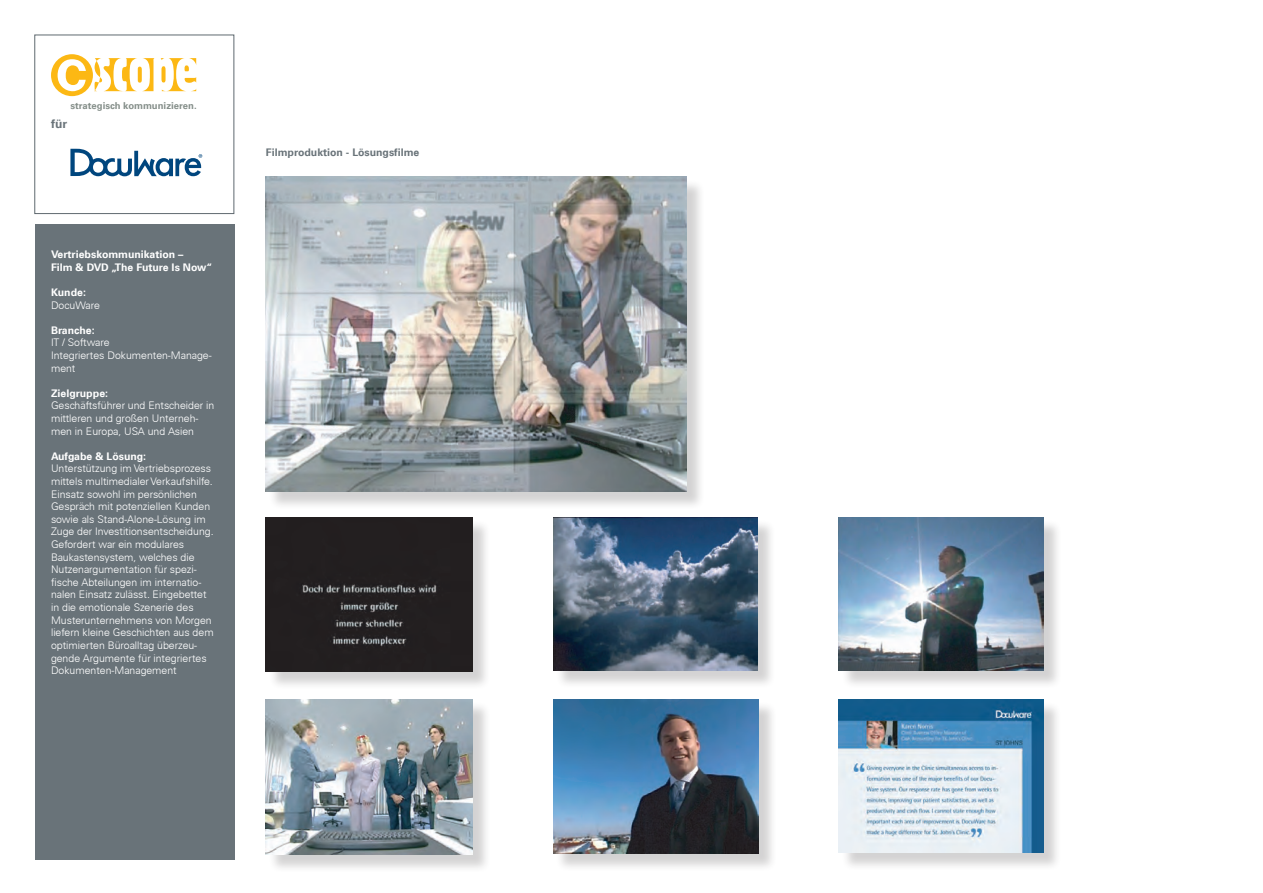
<style>
.page{position:relative;width:1263px;height:893px;background:#fff}
.page>*{position:absolute;margin:0;border:0;box-sizing:border-box;transform-origin:0 0}
.t1{font:700 12px "Univers S";color:#697379}
.t2{font:300 10.5px/12.6px "Univers S";color:#fff}
.t3{font:700 10.5px/12.6px "Univers S";color:#fff}
.t4{font:700 10.5px "Univers S";color:#697379}
.t5{font:700 9.45px "Univers S";color:#848e89}
</style>
<div class="page">
<div style="left:34px;top:35px;width:200px;height:179px;border:1px solid #5f696f"></div>
<div style="left:35px;top:224px;width:200px;height:636px;background:#697379"></div>
<svg style="left:51px;top:54px;width:145px;height:42px"></svg>
<svg style="left:70px;top:149px;width:132px;height:27px"></svg>
<div style="left:268px;top:179px;width:443px;height:337px;background:#231f20;opacity:.2"></div>
<img style="left:266px;top:176px;width:420px;height:316px">
<div style="left:268px;top:519px;width:229px;height:178px;background:#231f20;opacity:.2"></div>
<div style="left:266px;top:517px;width:206px;height:155px;background:#231f20"></div>
<div style="left:555px;top:519px;width:228px;height:177px;background:#231f20;opacity:.2"></div>
<img style="left:553px;top:517px;width:205px;height:154px">
<div style="left:841px;top:519px;width:227px;height:178px;background:#231f20;opacity:.2"></div>
<img style="left:839px;top:517px;width:205px;height:154px">
<div style="left:268px;top:702px;width:230px;height:177px;background:#231f20;opacity:.2"></div>
<img style="left:266px;top:699px;width:207px;height:156px">
<div style="left:555px;top:702px;width:228px;height:177px;background:#231f20;opacity:.2"></div>
<img style="left:553px;top:699px;width:205px;height:154px">
<div style="left:841px;top:702px;width:227px;height:175px;background:#231f20;opacity:.2"></div>
<img style="left:839px;top:699px;width:204px;height:153px">
<p class="t5" style="left:70px;top:100px;width:128px">strategisch kommunizieren.</p>
<p class="t1" style="left:51px;top:117px;width:17px">für</p>
<p class="t3" style="left:51px;top:248px;width:163px">Vertriebskommunikation –<br>Film &amp; DVD „The Future Is Now“</p>
<p class="t3" style="left:51px;top:286px;width:37px">Kunde:</p>
<p class="t2" style="left:51px;top:299px;width:50px">DocuWare</p>
<p class="t3" style="left:51px;top:324px;width:45px">Branche:</p>
<p class="t2" style="left:51px;top:336px;width:162px">IT / Software<br>Integriertes Dokumenten-Manage&shy;ment</p>
<p class="t3" style="left:51px;top:387px;width:59px">Zielgruppe:</p>
<p class="t2" style="left:51px;top:399px;width:165px">Geschäftsführer und Entscheider in mittleren und großen Unterneh&shy;men in Europa, USA und Asien</p>
<p class="t3" style="left:51px;top:450px;width:97px">Aufgabe &amp; Lösung:</p>
<p class="t2" style="left:51px;top:462px;width:164px">Unterstützung im Vertriebsprozess mittels multimedialer Verkaufshilfe.<br>Einsatz sowohl im persönlichen Gespräch mit potenziellen Kunden sowie als Stand-Alone-Lösung im Zuge der Investitionsentscheidung.<br>Gefordert war ein modulares Baukastensystem, welches die Nutzenargumentation für spezi&shy;fische Abteilungen im internatio&shy;nalen Einsatz zulässt. Eingebettet in die emotionale Szenerie des Musterunternehmens von Morgen liefern kleine Geschichten aus dem optimierten Büroalltag überzeu&shy;gende Argumente für integriertes Dokumenten-Management</p>
<p class="t4" style="left:266px;top:146px;width:155px">Filmproduktion - Lösungsfilme</p>
</div>
